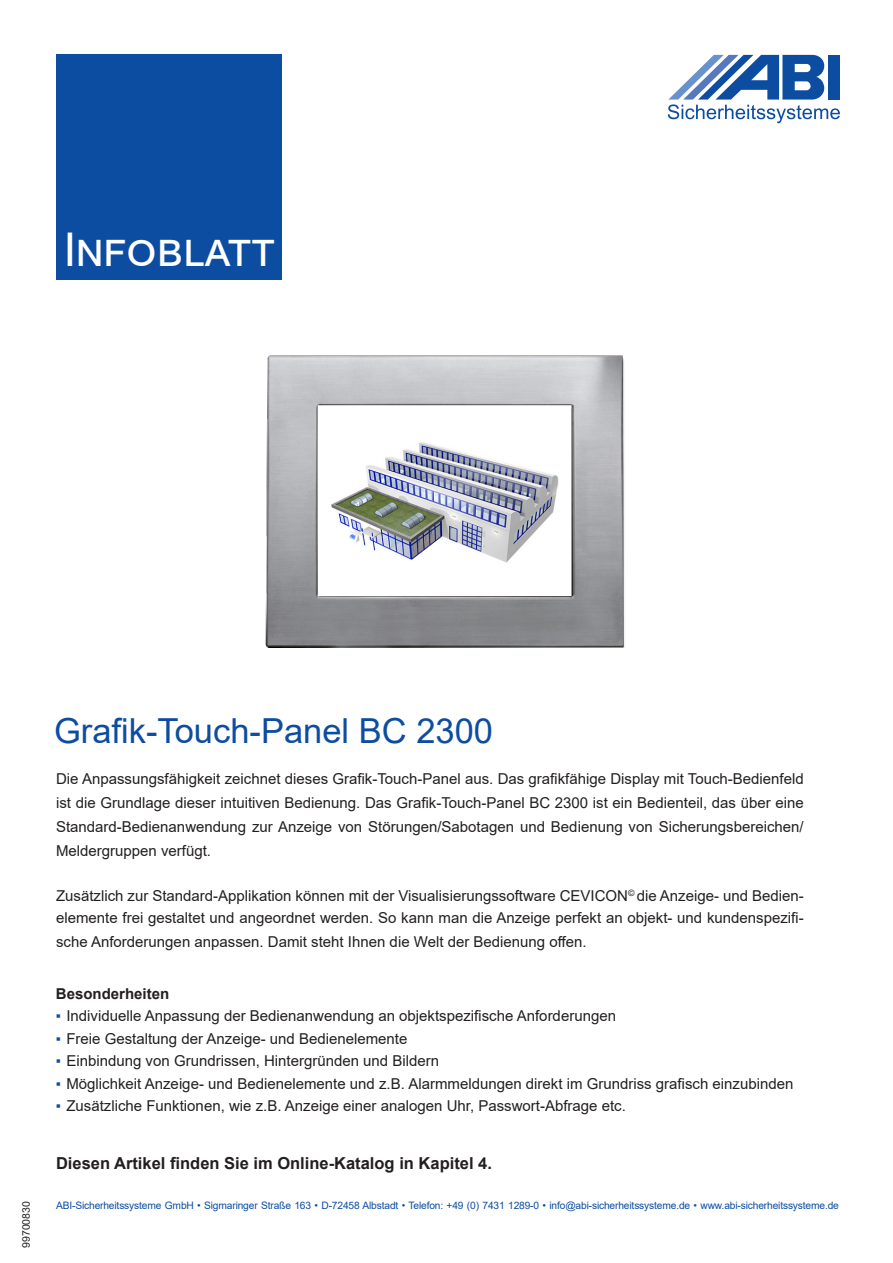
<style>
.page{position:relative;width:893px;height:1263px;background:#fff}
.page>*{position:absolute;margin:0;border:0;box-sizing:border-box;transform-origin:0 0}
.t1{font:46.5px "Arial";color:#fff}
.Überschrift_blau_mW{font:34.5px "Arial";color:#0d4da1}
.Fließtext{font:700 16.5px "Arial";color:#231f20}
.Fließtext_Blocksatz{font:15px/24px "Arial";color:#231f20;text-align:justify}
.Überschrift_schwarz{font:700 15px "Arial";color:#231f20}
.t2{font:10.5px "Arial";color:#231f20}
.t3{font:10.2px "Arial";letter-spacing:-.015em;color:#0d4da1}
.s1{color:#0d4da1}
</style>
<div class="page">
<svg style="left:668px;top:55px;width:172px;height:68px"></svg>
<div style="left:56px;top:54px;width:226px;height:226px;background:#0d4da1"></div>
<img style="left:265px;top:355px;width:360px;height:292px">
<p class="t1" style="left:63px;top:217px;width:213px">Infoblatt</p>
<p class="t2" style="left:19px;top:1248px;width:48px;rotate:-90deg">99700830</p>
<p class="Überschrift_blau_mW" style="left:54px;top:707px;width:441px">Grafik-Touch-Panel BC 2300</p>
<p class="Fließtext_Blocksatz" style="left:56px;top:766px;width:749px">Die Anpassungsfähigkeit zeichnet dieses Grafik-Touch-Panel aus. Das grafikfähige Display mit Touch-Bedienfeld ist die Grundlage dieser intuitiven Bedienung. Das Grafik-Touch-Panel BC 2300 ist ein Bedienteil, das über eine Standard-Bedienanwendung zur Anzeige von Störungen/Sabotagen und Bedienung von Sicherungsbereichen/ Meldergruppen verfügt.</p>
<p class="Fließtext_Blocksatz" style="left:56px;top:884px;width:749px;line-height:22.5px">Zusätzlich zur Standard-Applikation können mit der Visualisierungssoftware CEVICON<sup>©</sup> die Anzeige- und Bedien&shy;elemente frei gestaltet und angeordnet werden. So kann man die Anzeige perfekt an objekt- und kundenspezifi-</p>
<p class="Fließtext_Blocksatz" style="left:56px;top:930px;width:532px">sche Anforderungen anpassen. Damit steht Ihnen die Welt der Bedienung offen.</p>
<p class="Überschrift_schwarz" style="left:56px;top:983px;width:115px">Besonderheiten</p>
<p class="Fließtext_Blocksatz" style="left:56px;top:1004px;width:562px"><span class="s1">▪</span> Individuelle Anpassung der Bedienanwendung an objektspezifische Anforderungen</p>
<p class="Fließtext_Blocksatz" style="left:56px;top:1026px;width:353px"><span class="s1">▪</span> Freie Gestaltung der Anzeige- und Bedienelemente</p>
<p class="Fließtext_Blocksatz" style="left:56px;top:1049px;width:385px"><span class="s1">▪</span> Einbindung von Grundrissen, Hintergründen und Bildern</p>
<p class="Fließtext_Blocksatz" style="left:56px;top:1071px;width:739px"><span class="s1">▪</span> Möglichkeit Anzeige- und Bedienelemente und z.B. Alarmmeldungen direkt im Grundriss grafisch einzubinden</p>
<p class="Fließtext_Blocksatz" style="left:56px;top:1094px;width:571px"><span class="s1">▪</span> Zusätzliche Funktionen, wie z.B. Anzeige einer analogen Uhr, Passwort-Abfrage etc.</p>
<p class="Fließtext" style="left:56px;top:1152px;width:437px">Diesen Artikel finden Sie im Online-Katalog in Kapitel 4.</p>
<p class="t3" style="left:56px;top:1198px;width:784px">ABI-Sicherheitssysteme GmbH • Sigmaringer Straße 163 • D-72458 Albstadt • Telefon: +49 (0) 7431 1289-0 • info@abi-sicherheitssysteme.de • www.abi-sicherheitssysteme.de</p>
</div>
